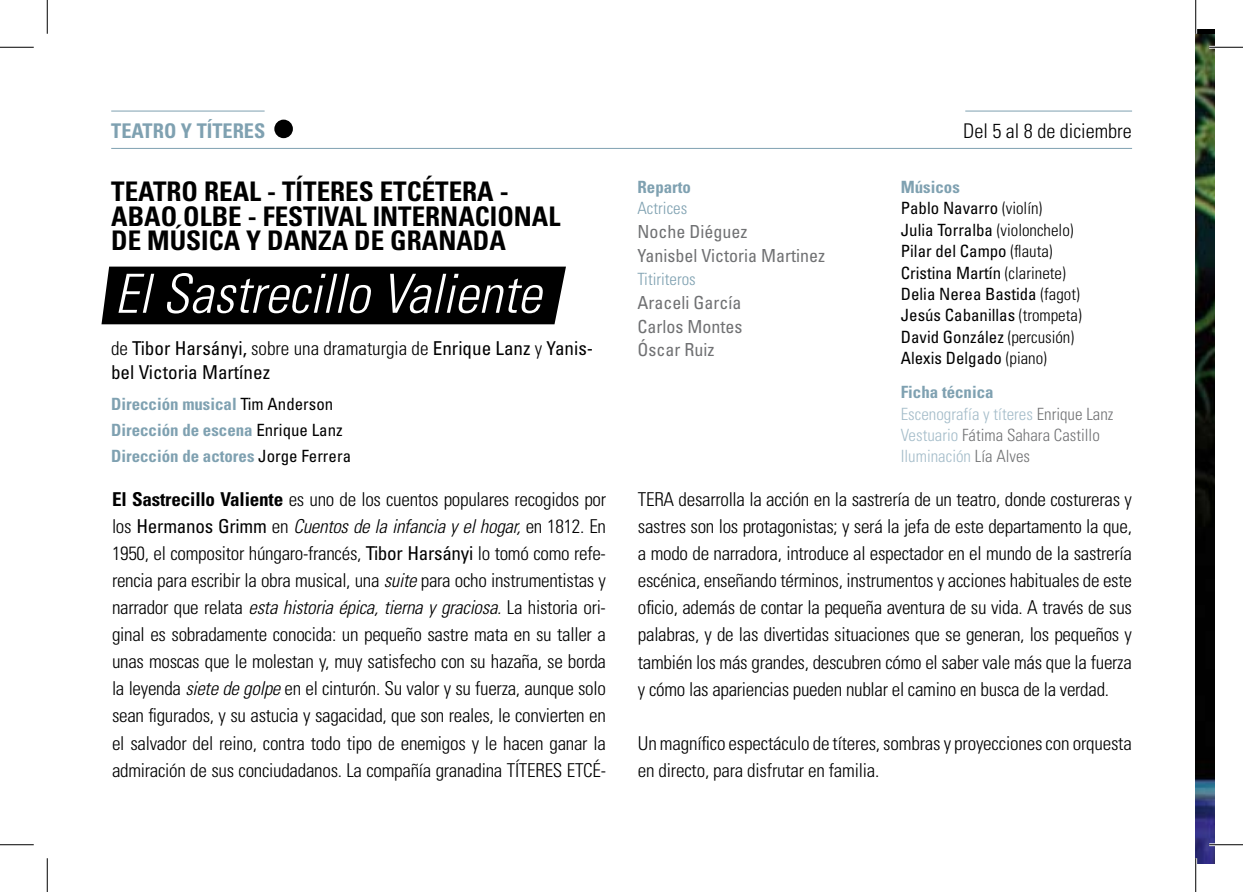
<style>
.page{position:relative;width:1243px;height:892px;background:#fff}
.page>*{position:absolute;margin:0;border:0;box-sizing:border-box;transform-origin:0 0}
.t1{font:italic 300 condensed 54px "Univers";color:#fff}
.t2{font:700 condensed 27px/24.8px "Univers";color:#000}
.t3{font:300 condensed 20.25px "Univers";color:#000}
.t4{font:700 condensed 20.25px "Univers";color:#7fa1b1}
.t5{font:300 condensed 19.12px/27px "Univers";letter-spacing:-.015em;color:#000;text-align:justify}
.t6{font:condensed 19.12px/23.6px "Univers";color:#000}
.t7{font:condensed 18px/23.6px "Univers";color:#707173}
.t8{font:condensed 16.88px/21.4px "Univers";color:#000}
.t9{font:700 condensed 16.88px/25.9px "Univers";color:#7fa1b1}
.t10{font:300 condensed 16.88px/21.4px "Univers";color:#a5bdca}
.t11{font:300 condensed 16.88px "Univers";color:#7fa1b1}
.s1{font-weight:300}
.s2{font-weight:400;color:#000}
.s3{font-weight:700;color:#7fa1b1}
.s4{color:#727375}
.s5{font-weight:700}
.s6{font-weight:400}
.s7{font-style:italic}
</style>
<div class="page">
<img style="left:1195px;top:34px;width:19px;height:829px">
<hr style="left:111px;top:148px;width:1021px;height:1px;background:#7fa1b1">
<hr style="left:111px;top:111px;width:154px;height:1px;background:#7fa1b1">
<hr style="left:965px;top:111px;width:167px;height:1px;background:#7fa1b1">
<div style="left:101px;top:267px;width:465px;height:57px;background:#000"></div>
<div style="left:274px;top:120px;width:19px;height:18px;background:#000;border-radius:50%"></div>
<hr style="left:1209px;top:46px;width:34px;height:3px;background:#fff">
<hr style="left:1209px;top:843px;width:34px;height:3px;background:#fff">
<hr style="left:1194px;top:858px;width:3px;height:34px;background:#fff">
<hr style="left:0;top:47px;width:34px;height:1px;background:#000">
<hr style="left:1209px;top:47px;width:34px;height:1px;background:#000">
<hr style="left:0;top:844px;width:34px;height:1px;background:#000">
<hr style="left:1209px;top:844px;width:34px;height:1px;background:#000">
<hr style="left:47px;top:0;width:1px;height:34px;background:#000">
<hr style="left:47px;top:858px;width:1px;height:34px;background:#000">
<hr style="left:1195px;top:0;width:1px;height:34px;background:#000">
<hr style="left:1195px;top:858px;width:1px;height:34px;background:#000">
<p class="t4" style="left:111px;top:118px;width:156px">TEATRO Y TÍTERES</p>
<h2 class="t2" style="left:111px;top:178px;width:450px">TEATRO REAL - TÍTERES ETCÉTERA -<br>ABAO OLBE - FESTIVAL INTERNACIONAL<br>DE MÚSICA Y DANZA DE GRANADA</h2>
<h1 class="t1" style="left:114px;top:261px;width:428px">El Sastrecillo Valiente</h1>
<p class="t6" style="left:111px;top:336px;width:484px"><span class="s1">de</span> Tibor Harsányi, <span class="s1">sobre una dramaturgia de</span> Enrique Lanz <span class="s1">y</span> Yanis&shy;bel Victoria Martínez</p>
<p class="t9" style="left:111px;top:391px;width:241px">Dirección musical <span class="s2">Tim Anderson<br></span>Dirección de escena <span class="s2">Enrique Lanz<br></span>Dirección de actores <span class="s2">Jorge Ferrera</span></p>
<p class="t9" style="left:637px;top:174px;width:55px">Reparto</p>
<p class="t11" style="left:637px;top:198px;width:51px">Actrices</p>
<p class="t7" style="left:637px;top:219px;width:189px">Noche Diéguez<br>Yanisbel Victoria Martinez</p>
<p class="t11" style="left:637px;top:269px;width:60px">Titiriteros</p>
<p class="t7" style="left:637px;top:290px;width:106px;text-align:justify">Araceli García Carlos Montes Óscar Ruiz</p>
<p class="t3" style="left:963px;top:118px;width:170px">Del 5 al 8 de diciembre</p>
<p class="t8" style="left:900px;top:176px;width:182px"><span class="s3">Músicos<br></span>Pablo Navarro <span class="s1">(violín)<br></span>Julia Torralba <span class="s1">(violonchelo)<br></span>Pilar del Campo <span class="s1">(flauta)<br></span>Cristina Martín <span class="s1">(clarinete)<br></span>Delia Nerea Bastida <span class="s1">(fagot)<br></span>Jesús Cabanillas <span class="s1">(trompeta)<br></span>David González <span class="s1">(percusión)<br></span>Alexis Delgado <span class="s1">(piano)</span></p>
<p class="t10" style="left:900px;top:381px;width:214px"><span class="s3">Ficha técnica<br></span>Escenografía y títeres <span class="s4">Enrique Lanz<br></span>Vestuario <span class="s4">Fátima Sahara Castillo<br></span>Iluminación <span class="s4">Lía Alves</span></p>
<p class="t5" style="left:112px;top:486px;width:495px"><span class="s5">El Sastrecillo Valiente</span> es uno de los cuentos populares recogidos por los <span class="s6">Hermanos Grimm</span> en <span class="s7">Cuentos de la infancia y el hogar,</span> en 1812. En 1950, el compositor húngaro-francés, <span class="s6">Tibor Harsányi</span> lo tomó como refe&shy;rencia para escribir la obra musical, una <span class="s7">suite</span> para ocho instrumentistas y narrador que relata <span class="s7">esta historia épica, tierna y graciosa.</span> La historia ori&shy;ginal es sobradamente conocida: un pequeño sastre mata en su taller a unas moscas que le molestan y, muy satisfecho con su hazaña, se borda la leyenda <span class="s7">siete de golpe</span> en el cinturón. Su valor y su fuerza, aunque solo sean figurados, y su astucia y sagacidad, que son reales, le convierten en el salvador del reino, contra todo tipo de enemigos y le hacen ganar la admiración de sus conciudadanos. La compañía granadina TÍTERES ETCÉ-</p>
<p class="t5" style="left:638px;top:486px;width:495px">TERA desarrolla la acción en la sastrería de un teatro, donde costureras y sastres son los protagonistas; y será la jefa de este departamento la que, a modo de narradora, introduce al espectador en el mundo de la sastrería escénica, enseñando términos, instrumentos y acciones habituales de este oficio, además de contar la pequeña aventura de su vida. A través de sus palabras, y de las divertidas situaciones que se generan, los pequeños y también los más grandes, descubren cómo el saber vale más que la fuerza y cómo las apariencias pueden nublar el camino en busca de la verdad.</p>
<p class="t5" style="left:638px;top:729px;width:495px">Un magnífico espectáculo de títeres, sombras y proyecciones con orquesta en directo, para disfrutar en familia.</p>
</div>
